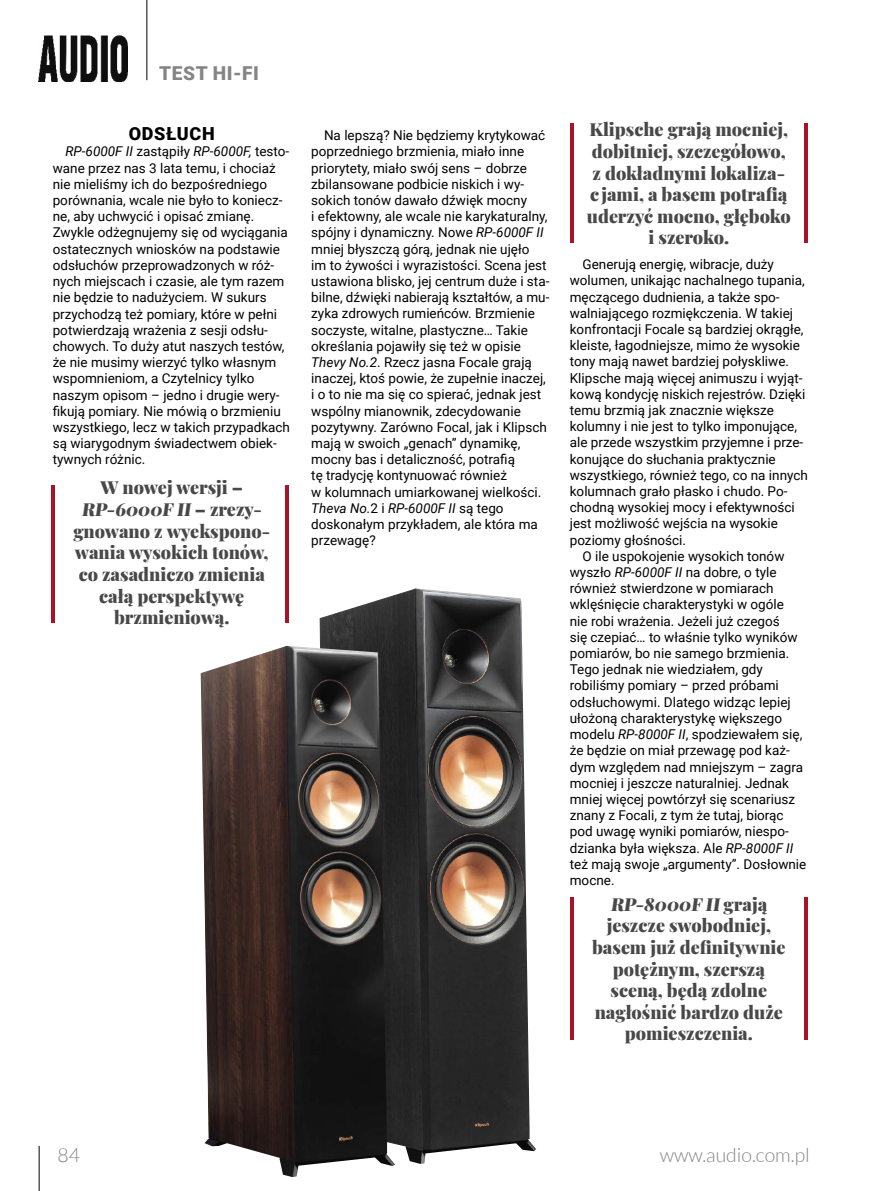
<style>
.page{position:relative;width:893px;height:1191px;background:#fff}
.page>*{position:absolute;margin:0;border:0;box-sizing:border-box;transform-origin:0 0}
.t1{font:300 19.5px "Lato";color:#858585}
.t2{font:900 19.2px "Roboto";letter-spacing:.035em;color:#858585}
.t3{font:900 18px/21.6px "Playfair Display";color:#484848;text-align:center}
.t4{font:900 18px "Roboto";letter-spacing:.035em;color:#000}
.t5{font:13.5px/16.2px "Roboto";color:#000}
.s1{font-style:italic}
</style>
<div class="page">
<hr style="left:39px;top:1145px;width:1px;height:46px;background:#000">
<hr style="left:147px;top:0;width:1px;height:80px;background:#000">
<img style="left:39px;top:35px;width:89px;height:46px">
<hr style="left:570px;top:123px;width:4px;height:119px;background:#a9132a">
<hr style="left:804px;top:123px;width:4px;height:119px;background:#a9132a">
<hr style="left:570px;top:897px;width:4px;height:143px;background:#a9132a">
<hr style="left:804px;top:897px;width:4px;height:143px;background:#a9132a">
<hr style="left:51px;top:485px;width:4px;height:137px;background:#a9132a">
<hr style="left:285px;top:485px;width:4px;height:137px;background:#a9132a">
<img style="left:320px;top:588px;width:216px;height:576px">
<img style="left:201px;top:646px;width:194px;height:531px">
<h2 class="t2" style="left:159px;top:60px;width:101px">TEST HI-FI</h2>
<h3 class="t4" style="left:129px;top:121px;width:87px">ODSŁUCH</h3>
<p class="t5" style="left:53px;top:143px;width:239px;text-indent:13px"><span class="s1">RP-6000F II</span> zastąpiły <span class="s1">RP-6000F,</span> testo&shy;wane przez nas 3 lata temu, i chociaż nie mieliśmy ich do bezpośredniego porównania, wcale nie było to koniecz&shy;ne, aby uchwycić i opisać zmianę.<br>Zwykle odżegnujemy się od wyciągania ostatecznych wniosków na podstawie odsłuchów przeprowadzonych w róż&shy;nych miejscach i czasie, ale tym razem nie będzie to nadużyciem. W sukurs przychodzą też pomiary, które w pełni potwierdzają wrażenia z sesji odsłu&shy;chowych. To duży atut naszych testów, że nie musimy wierzyć tylko własnym wspomnieniom, a Czytelnicy tylko naszym opisom – jedno i drugie wery&shy;fikują pomiary. Nie mówią o brzmieniu wszystkiego, lecz w takich przypadkach są wiarygodnym świadectwem obiek&shy;tywnych różnic.</p>
<h3 class="t3" style="left:73px;top:475px;width:198px">W nowej wersji –<br>RP-6000F II – z re zy - gnowano z wyekspono&shy;wania wysokich tonów, co zasadniczo zmienia całą perspektywę brzmieniową.</h3>
<p class="t5" style="left:311px;top:127px;width:240px;text-indent:13px">Na lepszą? Nie będziemy krytykować poprzedniego brzmienia, miało inne priorytety, miało swój sens – dobrze zbilansowane podbicie niskich i wy&shy;sokich tonów dawało dźwięk mocny<br>i efektowny, ale wcale nie karykaturalny, spójny i dynamiczny. Nowe <span class="s1">RP-6000F II </span>mniej błyszczą górą, jednak nie ujęło<br>im to żywości i wyrazistości. Scena jest ustawiona blisko, jej centrum duże i sta&shy;bilne, dźwięki nabierają kształtów, a mu&shy;zyka zdrowych rumieńców. Brzmienie soczyste, witalne, plastyczne… Takie określania pojawiły się też w opisie <span class="s1">Thevy No.2</span>. Rzecz jasna Focale grają inaczej, ktoś powie, że zupełnie inaczej, i o to nie ma się co spierać, jednak jest wspólny mianownik, zdecydowanie pozytywny. Zarówno Focal, jak i Klipsch mają w swoich „genach” dynamikę, mocny bas i detaliczność, potrafią<br>tę tradycję kontynuować również<br>w kolumnach umiarkowanej wielkości.<br><span class="s1">Theva No.</span>2 i <span class="s1">RP-6000F II</span> są tego doskonałym przykładem, ale która ma przewagę?</p>
<h3 class="t3" style="left:587px;top:117px;width:205px">Klipsche grają mocniej, dobitniej, szczegółowo, z dokładnymi lokaliza&shy;cjami, a basem potrafią uderzyć mocno, głęboko i szeroko.</h3>
<p class="t5" style="left:583px;top:256px;width:193px">Generują energię, wibracje, duży</p>
<p class="t5" style="left:570px;top:272px;width:236px">wolumen, unikając nachalnego tupania,</p>
<p class="t5" style="left:570px;top:288px;width:211px">męczącego dudnienia, a także spo-</p>
<p class="t5" style="left:570px;top:304px;width:225px">walniającego rozmiękczenia. W takiej</p>
<p class="t5" style="left:570px;top:320px;width:235px">konfrontacji Focale są bardziej okrągłe,</p>
<p class="t5" style="left:570px;top:337px;width:232px">kleiste, łagodniejsze, mimo że wysokie</p>
<p class="t5" style="left:570px;top:353px;width:221px">tony mają nawet bardziej połyskliwe.</p>
<p class="t5" style="left:570px;top:369px;width:234px">Klipsche mają więcej animuszu i wyjąt-</p>
<p class="t5" style="left:570px;top:385px;width:237px">kową kondycję niskich rejestrów. Dzięki</p>
<p class="t5" style="left:570px;top:401px;width:206px">temu brzmią jak znacznie większe</p>
<p class="t5" style="left:570px;top:418px;width:229px">kolumny i nie jest to tylko imponujące,</p>
<p class="t5" style="left:570px;top:434px;width:235px">ale przede wszystkim przyjemne i prze-</p>
<p class="t5" style="left:570px;top:450px;width:207px">konujące do słuchania praktycznie</p>
<p class="t5" style="left:570px;top:466px;width:240px">wszystkiego, również tego, co na innych</p>
<p class="t5" style="left:570px;top:482px;width:219px">kolumnach grało płasko i chudo. Po-</p>
<p class="t5" style="left:570px;top:499px;width:226px">chodną wysokiej mocy i efektywności</p>
<p class="t5" style="left:570px;top:515px;width:210px">jest możliwość wejścia na wysokie</p>
<p class="t5" style="left:570px;top:531px;width:118px">poziomy głośności.</p>
<p class="t5" style="left:583px;top:547px;width:203px">O ile uspokojenie wysokich tonów</p>
<p class="t5" style="left:570px;top:563px;width:208px">wyszło <span class="s1">RP-6000F II</span> na dobre, o tyle</p>
<p class="t5" style="left:570px;top:580px;width:205px">również stwierdzone w pomiarach</p>
<p class="t5" style="left:570px;top:596px;width:216px">wklęśnięcie charakterystyki w ogóle</p>
<p class="t5" style="left:570px;top:612px;width:212px">nie robi wrażenia. Jeżeli już czegoś</p>
<p class="t5" style="left:570px;top:628px;width:229px">się czepiać… to właśnie tylko wyników</p>
<p class="t5" style="left:570px;top:644px;width:221px">pomiarów, bo nie samego brzmienia.</p>
<p class="t5" style="left:570px;top:661px;width:195px">Tego jednak nie wiedziałem, gdy</p>
<p class="t5" style="left:570px;top:677px;width:210px">robiliśmy pomiary – przed próbami</p>
<p class="t5" style="left:570px;top:693px;width:222px">odsłuchowymi. Dlatego widząc lepiej</p>
<p class="t5" style="left:570px;top:709px;width:214px">ułożoną charakterystykę większego</p>
<p class="t5" style="left:570px;top:725px;width:234px">modelu <span class="s1">RP-8000F II</span>, spodziewałem się,</p>
<p class="t5" style="left:570px;top:742px;width:222px">że będzie on miał przewagę pod każ-</p>
<p class="t5" style="left:570px;top:758px;width:235px">dym względem nad mniejszym – zagra</p>
<p class="t5" style="left:570px;top:774px;width:221px">mocniej i jeszcze naturalniej. Jednak</p>
<p class="t5" style="left:570px;top:790px;width:227px">mniej więcej powtórzył się scenariusz</p>
<p class="t5" style="left:570px;top:806px;width:215px">znany z Focali, z tym że tutaj, biorąc</p>
<p class="t5" style="left:570px;top:823px;width:220px">pod uwagę wyniki pomiarów, niespo-</p>
<p class="t5" style="left:570px;top:839px;width:225px">dzianka była większa. Ale <span class="s1">RP-8000F II</span></p>
<p class="t5" style="left:570px;top:855px;width:238px">też mają swoje „argumenty”. Dosłownie</p>
<p class="t5" style="left:570px;top:871px;width:46px">mocne.</p>
<h3 class="t3" style="left:592px;top:891px;width:195px">RP-8000F II graj ą jeszcze swobodniej, basem już definitywnie potężnym, szerszą sceną, będą zdolne nagłośnić bardzo duże pomieszczenia.</h3>
<h1 class="t1" style="left:57px;top:1144px;width:24px">84</h1>
<h1 class="t1" style="left:660px;top:1144px;width:151px">www.audio.com.pl</h1>
</div>
